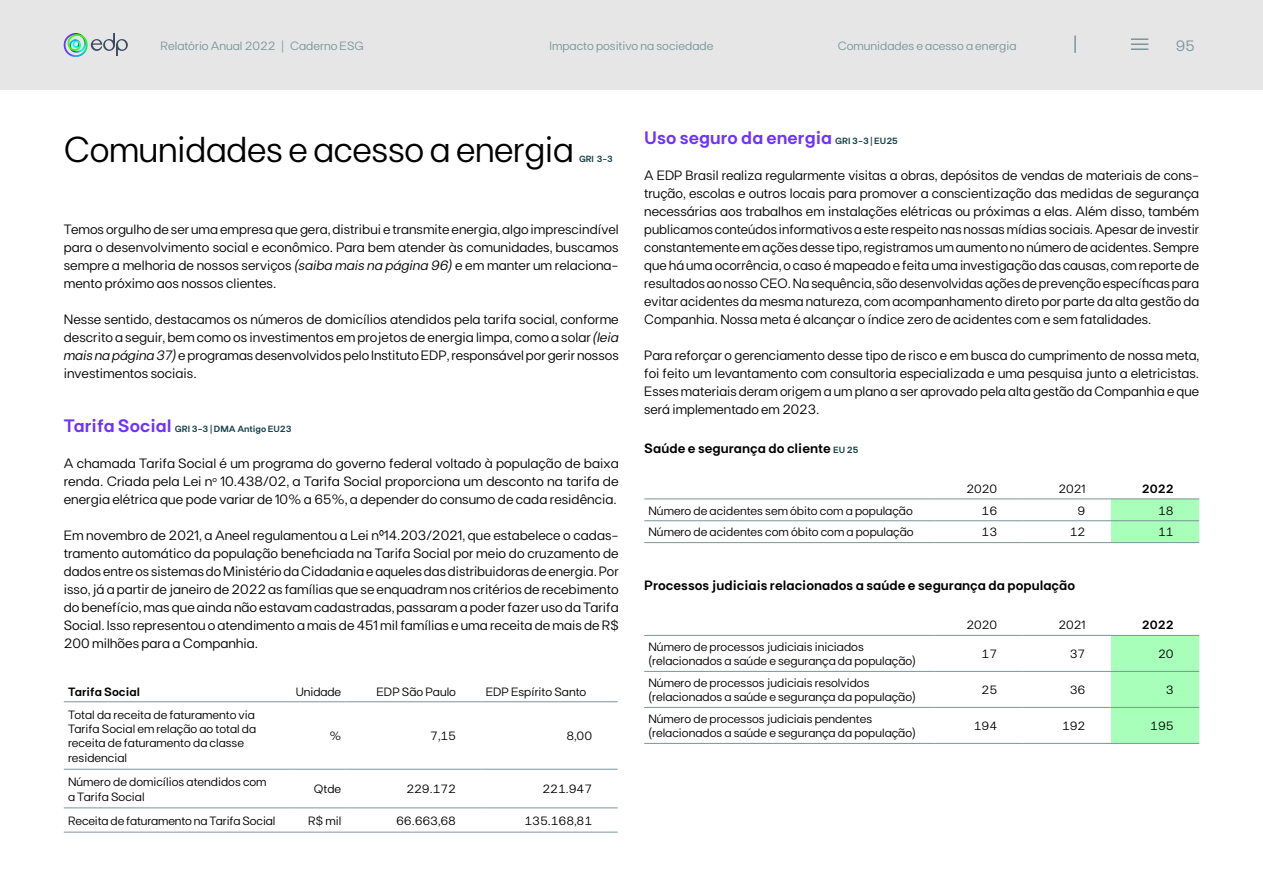
<style>
.page{position:relative;width:1263px;height:893px;background:#fff}
.page>*{position:absolute;margin:0;border:0;box-sizing:border-box;transform-origin:0 0}
.t1{font:36px "FT Base";letter-spacing:-.01em;color:#000}
.t2{font:600 18px "FT Base";color:#6d32ff}
.t3{font:15px "FT Base";color:#7c9599}
.t4{font:13.5px/18px "FT Base";color:#000;text-align:justify}
.t5{font:600 13.5px "FT Base";color:#000}
.t6{font:12px/14.4px "FT Base";color:#000}
.t7{font:12px "FT Base";color:#7c9599}
.t8{font:600 12px "FT Base";color:#000}
.t9{font:600 9px "FT Base";color:#144047}
.s1{font-style:italic}
.s2{font-size:18px;color:#6d32ff}
.s3{font-size:9px;color:#144047}
</style>
<div class="page">
<hr style="left:64px;top:769px;width:226px;height:1px;background:#7c9599">
<hr style="left:290px;top:769px;width:55px;height:1px;background:#7c9599">
<hr style="left:345px;top:769px;width:137px;height:1px;background:#7c9599">
<hr style="left:482px;top:769px;width:136px;height:1px;background:#7c9599">
<hr style="left:64px;top:808px;width:226px;height:1px;background:#7c9599">
<hr style="left:290px;top:808px;width:55px;height:1px;background:#7c9599">
<hr style="left:345px;top:808px;width:137px;height:1px;background:#7c9599">
<hr style="left:482px;top:808px;width:136px;height:1px;background:#7c9599">
<hr style="left:345px;top:701px;width:137px;height:1px;background:#7c9599">
<hr style="left:482px;top:701px;width:136px;height:1px;background:#7c9599">
<hr style="left:64px;top:832px;width:226px;height:1px;background:#7c9599">
<hr style="left:345px;top:832px;width:137px;height:1px;background:#7c9599">
<hr style="left:482px;top:832px;width:136px;height:1px;background:#7c9599">
<hr style="left:290px;top:701px;width:55px;height:1px;background:#7c9599">
<hr style="left:290px;top:832px;width:55px;height:1px;background:#7c9599">
<hr style="left:64px;top:701px;width:226px;height:1px;background:#7c9599">
<div style="left:1111px;top:500px;width:88px;height:42px;background:#a8ffb9"></div>
<hr style="left:644px;top:520px;width:290px;height:1px;background:#7c9599">
<hr style="left:934px;top:520px;width:89px;height:1px;background:#7c9599">
<hr style="left:1023px;top:520px;width:88px;height:1px;background:#7c9599">
<hr style="left:1111px;top:520px;width:88px;height:1px;background:#7c9599">
<hr style="left:644px;top:499px;width:290px;height:1px;background:#7c9599">
<hr style="left:934px;top:499px;width:89px;height:1px;background:#7c9599">
<hr style="left:1023px;top:499px;width:88px;height:1px;background:#7c9599">
<hr style="left:1111px;top:499px;width:88px;height:1px;background:#7c9599">
<hr style="left:644px;top:542px;width:290px;height:1px;background:#7c9599">
<hr style="left:934px;top:542px;width:89px;height:1px;background:#7c9599">
<hr style="left:1023px;top:542px;width:88px;height:1px;background:#7c9599">
<hr style="left:1111px;top:542px;width:88px;height:1px;background:#7c9599">
<div style="left:1111px;top:636px;width:88px;height:107px;background:#a8ffb9"></div>
<hr style="left:644px;top:671px;width:290px;height:1px;background:#7c9599">
<hr style="left:934px;top:671px;width:89px;height:1px;background:#7c9599">
<hr style="left:1023px;top:671px;width:88px;height:1px;background:#7c9599">
<hr style="left:1111px;top:671px;width:88px;height:1px;background:#7c9599">
<hr style="left:644px;top:707px;width:290px;height:1px;background:#7c9599">
<hr style="left:934px;top:707px;width:89px;height:1px;background:#7c9599">
<hr style="left:1023px;top:707px;width:88px;height:1px;background:#7c9599">
<hr style="left:1111px;top:707px;width:88px;height:1px;background:#7c9599">
<hr style="left:644px;top:635px;width:290px;height:1px;background:#7c9599">
<hr style="left:934px;top:635px;width:89px;height:1px;background:#7c9599">
<hr style="left:1023px;top:635px;width:88px;height:1px;background:#7c9599">
<hr style="left:1111px;top:635px;width:88px;height:1px;background:#7c9599">
<hr style="left:644px;top:743px;width:290px;height:1px;background:#7c9599">
<hr style="left:934px;top:743px;width:89px;height:1px;background:#7c9599">
<hr style="left:1023px;top:743px;width:88px;height:1px;background:#7c9599">
<hr style="left:1111px;top:743px;width:88px;height:1px;background:#7c9599">
<div style="left:0;top:0;width:1263px;height:90px;background:#e6e6e6"></div>
<svg style="left:91px;top:33px;width:37px;height:23px"></svg>
<svg style="left:64px;top:33px;width:20px;height:18px"></svg>
<svg style="left:1074px;top:36px;width:2px;height:17px"></svg>
<svg style="left:1131px;top:38px;width:17px;height:12px"></svg>
<p class="t7" style="left:161px;top:39px;width:205px">Relatório Anual 2022 | Caderno ESG</p>
<p class="t7" style="left:549px;top:39px;width:165px">Impacto positivo na sociedade</p>
<p class="t7" style="left:838px;top:39px;width:180px">Comunidades e acesso a energia</p>
<p class="t3" style="left:1176px;top:37px;width:20px">95</p>
<h1 class="t1" style="left:64px;top:129px;width:511px">Comunidades e acesso a energia</h1>
<p class="t9" style="left:579px;top:154px;width:35px">GRI 3-3</p>
<p class="t4" style="left:64px;top:220px;width:556px">Temos orgulho de ser uma empresa que gera, distribui e transmite energia, algo imprescindível para o desenvolvimento social e econômico. Para bem atender às comunidades, buscamos sempre a melhoria de nossos serviços <span class="s1">(saiba mais na página 96)</span> e em manter um relaciona&shy;mento próximo aos nossos clientes.</p>
<p class="t4" style="left:64px;top:310px;width:556px">Nesse sentido, destacamos os números de domicílios atendidos pela tarifa social, conforme descrito a seguir, bem como os investimentos em projetos de energia limpa, como a solar <span class="s1">(leia mais na página 37)</span> e programas desenvolvidos pelo Instituto EDP, responsável por gerir nossos investimentos sociais.</p>
<p class="t9" style="left:64px;top:424px;width:229px"><span class="s2">Tarifa Social</span> GRI 3-3 | DMA Antigo EU23</p>
<p class="t4" style="left:64px;top:454px;width:556px">A chamada Tarifa Social é um programa do governo federal voltado à população de baixa renda. Criada pela Lei n<sup>o</sup> 10.438/02, a Tarifa Social proporciona um desconto na tarifa de energia elétrica que pode variar de 10% a 65%, a depender do consumo de cada residência.</p>
<p class="t4" style="left:64px;top:526px;width:556px">Em novembro de 2021, a Aneel regulamentou a Lei nº 14.203/2021, que estabelece o cadas&shy;tramento automático da população beneficiada na Tarifa Social por meio do cruzamento de dados entre os sistemas do Ministério da Cidadania e aqueles das distribuidoras de energia. Por isso, já a partir de janeiro de 2022 as famílias que se enquadram nos critérios de recebimento do benefício, mas que ainda não estavam cadastradas, passaram a poder fazer uso da Tarifa Social. Isso representou o atendimento a mais de 451 mil famílias e uma receita de mais de R$ 200 milhões para a Companhia.</p>
<p class="t8" style="left:68px;top:684px;width:73px">Tarifa Social</p>
<p class="t6" style="left:296px;top:684px;width:47px">Unidade</p>
<p class="t6" style="left:377px;top:684px;width:81px">EDP São Paulo</p>
<p class="t6" style="left:486px;top:684px;width:102px">EDP Espírito Santo</p>
<p class="t6" style="left:68px;top:707px;width:190px">Total da receita de faturamento via<br>Tarifa Social em relação ao total da receita de faturamento da classe residencial</p>
<p class="t6" style="left:329px;top:729px;width:13px">%</p>
<p class="t6" style="left:430px;top:729px;width:27px">7,15</p>
<p class="t6" style="left:566px;top:729px;width:27px">8,00</p>
<p class="t6" style="left:68px;top:775px;width:200px">Número de domicílios atendidos com a Tarifa Social</p>
<p class="t6" style="left:314px;top:782px;width:29px">Qtde</p>
<p class="t6" style="left:406px;top:782px;width:51px">229.172</p>
<p class="t6" style="left:542px;top:782px;width:51px">221.947</p>
<p class="t6" style="left:68px;top:813px;width:209px">Receita de faturamento na Tarifa Social</p>
<p class="t6" style="left:308px;top:813px;width:34px">R$ mil</p>
<p class="t6" style="left:396px;top:813px;width:61px">66.663,68</p>
<p class="t6" style="left:524px;top:813px;width:69px">135.168,81</p>
<h2 class="t2" style="left:644px;top:127px;width:255px">Uso seguro da energia <span class="s3">GRI 3-3 | EU25</span></h2>
<p class="t4" style="left:644px;top:166px;width:556px">A EDP Brasil realiza regularmente visitas a obras, depósitos de vendas de materiais de cons&shy;trução, escolas e outros locais para promover a conscientização das medidas de segurança necessárias aos trabalhos em instalações elétricas ou próximas a elas. Além disso, também publicamos conteúdos informativos a este respeito nas nossas mídias sociais. Apesar de investir constantemente em ações desse tipo, registramos um aumento no número de acidentes. Sempre que há uma ocorrência, o caso é mapeado e feita uma investigação das causas, com reporte de resultados ao nosso CEO. Na sequência, são desenvolvidas ações de prevenção específicas para evitar acidentes da mesma natureza, com acompanhamento direto por parte da alta gestão da Companhia. Nossa meta é alcançar o índice zero de acidentes com e sem fatalidades.</p>
<p class="t4" style="left:644px;top:346px;width:556px">Para reforçar o gerenciamento desse tipo de risco e em busca do cumprimento de nossa meta, foi feito um levantamento com consultoria especializada e uma pesquisa junto a eletricistas.<br>Esses materiais deram origem a um plano a ser aprovado pela alta gestão da Companhia e que será implementado em 2023.</p>
<p class="t5" style="left:644px;top:441px;width:216px">Saúde e segurança do cliente <span class="s3">EU 25</span></p>
<p class="t6" style="left:966px;top:481px;width:32px">2020</p>
<p class="t6" style="left:1058px;top:481px;width:29px">2021</p>
<p class="t8" style="left:1142px;top:482px;width:33px">2022</p>
<p class="t6" style="left:648px;top:503px;width:266px">Número de acidentes sem óbito com a população</p>
<p class="t6" style="left:981px;top:503px;width:17px">16</p>
<p class="t6" style="left:1077px;top:503px;width:9px">9</p>
<p class="t6" style="left:1158px;top:503px;width:17px">18</p>
<p class="t6" style="left:648px;top:525px;width:267px">Número de acidentes com óbito com a população</p>
<p class="t6" style="left:981px;top:525px;width:17px">13</p>
<p class="t6" style="left:1070px;top:525px;width:17px">12</p>
<p class="t6" style="left:1158px;top:525px;width:17px">11</p>
<p class="t5" style="left:644px;top:577px;width:432px">Processos judiciais relacionados a saúde e segurança da população</p>
<p class="t6" style="left:966px;top:618px;width:32px">2020</p>
<p class="t6" style="left:1058px;top:618px;width:29px">2021</p>
<p class="t8" style="left:1142px;top:618px;width:33px">2022</p>
<p class="t6" style="left:648px;top:639px;width:269px">Número de processos judiciais iniciados (relacionados a saúde e segurança da população)</p>
<p class="t6" style="left:981px;top:647px;width:17px">17</p>
<p class="t6" style="left:1070px;top:647px;width:17px">37</p>
<p class="t6" style="left:1158px;top:647px;width:17px">20</p>
<p class="t6" style="left:648px;top:675px;width:269px">Número de processos judiciais resolvidos (relacionados a saúde e segurança da população)</p>
<p class="t6" style="left:981px;top:683px;width:17px">25</p>
<p class="t6" style="left:1070px;top:683px;width:17px">36</p>
<p class="t6" style="left:1166px;top:683px;width:9px">3</p>
<p class="t6" style="left:648px;top:711px;width:269px">Número de processos judiciais pendentes (relacionados a saúde e segurança da população)</p>
<p class="t6" style="left:974px;top:719px;width:25px">194</p>
<p class="t6" style="left:1062px;top:719px;width:25px">192</p>
<p class="t6" style="left:1150px;top:719px;width:25px">195</p>
</div>
